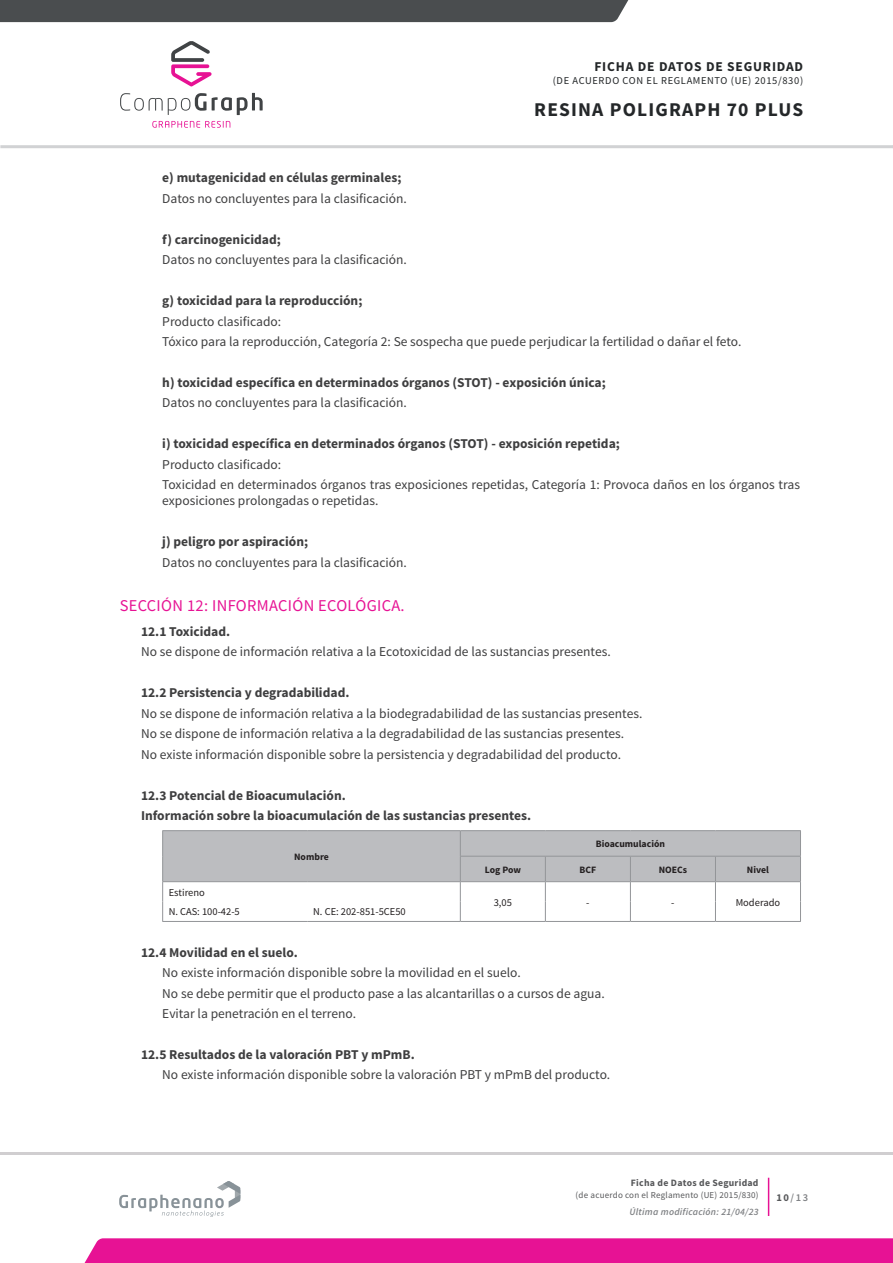
<style>
.page{position:relative;width:893px;height:1263px;background:#fff}
.page>*{position:absolute;margin:0;border:0;box-sizing:border-box;transform-origin:0 0}
.t1{font:700 19.5px "Source Sans Pro";letter-spacing:.06em;color:#242729}
.t2{font:16.5px "Source Sans Pro";letter-spacing:.02em;color:#e71294}
.t3{font:13.5px/16.2px "Source Sans Pro";color:#3e3e3f}
.t4{font:700 13.5px "Source Sans Pro";color:#3e3e3f}
.t5{font:700 13.5px "Source Sans Pro";letter-spacing:.06em;color:#242729}
.t6{font:10.5px "Source Sans Pro";color:#231f20}
.t7{font:10.5px "Source Sans Pro";letter-spacing:.06em;color:#242729}
.t8{font:600 10.5px "Source Sans Pro";color:#808285}
.t9{font:700 9.75px "Source Sans Pro";color:#231f20}
.t10{font:italic 600 9.75px "Source Sans Pro";letter-spacing:.025em;color:#808285}
.t11{font:700 9.75px "Source Sans Pro";letter-spacing:.025em;color:#57585a}
.t12{font:9px "Source Sans Pro";letter-spacing:.025em;color:#57585a}
.s1{font-weight:700;color:#57585a}
</style>
<div class="page">
<div style="left:85px;top:1238px;width:808px;height:24px;background:#e71294"></div>
<div style="left:0;top:0;width:629px;height:22px;background:#4a4d4f"></div>
<hr style="left:0;top:1152px;width:893px;height:2px;background:#d0ced0">
<svg style="left:152px;top:121px;width:78px;height:7px"></svg>
<svg style="left:171px;top:41px;width:41px;height:45px"></svg>
<svg style="left:120px;top:93px;width:143px;height:22px"></svg>
<hr style="left:768px;top:1178px;width:1px;height:38px;background:#e71294">
<svg style="left:119px;top:1181px;width:121px;height:36px"></svg>
<hr style="left:0;top:145px;width:893px;height:3px;background:#d1d2d4">
<hr style="left:162px;top:830px;width:145px;height:1px;background:#939598">
<hr style="left:307px;top:830px;width:153px;height:1px;background:#939598">
<hr style="left:460px;top:830px;width:85px;height:1px;background:#939598">
<hr style="left:545px;top:830px;width:85px;height:1px;background:#939598">
<hr style="left:630px;top:830px;width:85px;height:1px;background:#939598">
<hr style="left:715px;top:830px;width:86px;height:1px;background:#939598">
<svg style="left:162px;top:831px;width:639px;height:90px"></svg>
<hr style="left:162px;top:921px;width:145px;height:1px;background:#939598">
<hr style="left:307px;top:921px;width:153px;height:1px;background:#939598">
<hr style="left:460px;top:921px;width:85px;height:1px;background:#939598">
<hr style="left:545px;top:921px;width:85px;height:1px;background:#939598">
<hr style="left:630px;top:921px;width:85px;height:1px;background:#939598">
<hr style="left:715px;top:921px;width:86px;height:1px;background:#939598">
<p class="t5" style="left:594px;top:58px;width:210px">FICHA DE DATOS DE SEGURIDAD</p>
<p class="t7" style="left:553px;top:74px;width:252px">(DE ACUERDO CON EL REGLAMENTO (UE) 2015/830)</p>
<h1 class="t1" style="left:534px;top:97px;width:270px">RESINA POLIGRAPH 70 PLUS</h1>
<p class="t4" style="left:162px;top:169px;width:241px">e) mutagenicidad en células germinales;</p>
<p class="t3" style="left:162px;top:190px;width:246px">Datos no concluyentes para la clasificación.</p>
<p class="t4" style="left:162px;top:231px;width:120px">f) carcinogenicidad;</p>
<p class="t3" style="left:162px;top:252px;width:246px">Datos no concluyentes para la clasificación.</p>
<p class="t4" style="left:162px;top:292px;width:202px">g) toxicidad para la reproducción;</p>
<p class="t3" style="left:162px;top:313px;width:120px">Producto clasificado:</p>
<p class="t3" style="left:162px;top:334px;width:581px">Tóxico para la reproducción, Categoría 2: Se sospecha que puede perjudicar la fertilidad o dañar el feto.</p>
<p class="t4" style="left:162px;top:374px;width:445px">h) toxicidad específica en determinados órganos (STOT) - exposición única;</p>
<p class="t3" style="left:162px;top:395px;width:246px">Datos no concluyentes para la clasificación.</p>
<p class="t4" style="left:162px;top:435px;width:459px">i) toxicidad específica en determinados órganos (STOT) - exposición repetida;</p>
<p class="t3" style="left:162px;top:456px;width:120px">Producto clasificado:</p>
<p class="t3" style="left:162px;top:477px;width:639px">Toxicidad en determinados órganos tras exposiciones repetidas, Categoría 1: Provoca daños en los órganos tras exposiciones prolongadas o repetidas.</p>
<p class="t4" style="left:162px;top:533px;width:147px">j) peligro por aspiración;</p>
<p class="t3" style="left:162px;top:554px;width:246px">Datos no concluyentes para la clasificación.</p>
<p class="t2" style="left:120px;top:595px;width:286px">SECCIÓN 12: INFORMACIÓN ECOLÓGICA.</p>
<p class="t4" style="left:141px;top:623px;width:91px">12.1 Toxicidad.</p>
<p class="t3" style="left:141px;top:644px;width:471px">No se dispone de información relativa a la Ecotoxicidad de las sustancias presentes.</p>
<p class="t4" style="left:141px;top:684px;width:210px">12.2 Persistencia y degradabilidad.</p>
<p class="t3" style="left:141px;top:705px;width:503px">No se dispone de información relativa a la biodegradabilidad de las sustancias presentes.</p>
<p class="t3" style="left:141px;top:726px;width:485px">No se dispone de información relativa a la degradabilidad de las sustancias presentes.</p>
<p class="t3" style="left:141px;top:746px;width:481px">No existe información disponible sobre la persistencia y degradabilidad del producto.</p>
<p class="t4" style="left:141px;top:786px;width:206px">12.3 Potencial de Bioacumulación.</p>
<p class="t4" style="left:141px;top:807px;width:392px">Información sobre la bioacumulación de las sustancias presentes.</p>
<p class="t9" style="left:294px;top:850px;width:36px">Nombre</p>
<p class="t9" style="left:596px;top:837px;width:71px">Bioacumulación</p>
<p class="t6" style="left:169px;top:885px;width:38px">Estireno</p>
<p class="t9" style="left:485px;top:863px;width:38px">Log Pow</p>
<p class="t9" style="left:580px;top:863px;width:18px">BCF</p>
<p class="t9" style="left:659px;top:863px;width:30px">NOECs</p>
<p class="t9" style="left:747px;top:863px;width:24px">Nivel</p>
<p class="t6" style="left:494px;top:895px;width:20px">3,05</p>
<p class="t6" style="left:586px;top:895px;width:5px">-</p>
<p class="t6" style="left:671px;top:895px;width:5px">-</p>
<p class="t6" style="left:736px;top:895px;width:46px">Moderado</p>
<p class="t6" style="left:169px;top:905px;width:73px">N. CAS: 100-42-5</p>
<p class="t6" style="left:313px;top:905px;width:94px">N. CE: 202-851-5CE50</p>
<p class="t4" style="left:141px;top:943px;width:158px">12.4 Movilidad en el suelo.</p>
<p class="t3" style="left:162px;top:965px;width:360px">No existe información disponible sobre la movilidad en el suelo.</p>
<p class="t3" style="left:162px;top:985px;width:444px">No se debe permitir que el producto pase a las alcantarillas o a cursos de agua.</p>
<p class="t3" style="left:162px;top:1006px;width:195px">Evitar la penetración en el terreno.</p>
<p class="t4" style="left:141px;top:1046px;width:275px">12.5 Resultados de la valoración PBT y mPmB.</p>
<p class="t3" style="left:162px;top:1067px;width:449px">No existe información disponible sobre la valoración PBT y mPmB del producto.</p>
<p class="t11" style="left:631px;top:1177px;width:129px">Ficha de Datos de Seguridad</p>
<p class="t12" style="left:576px;top:1189px;width:184px">(de acuerdo con el Reglamento (UE) 2015/830)</p>
<p class="t10" style="left:629px;top:1205px;width:131px">Última modificación: 21/04/23</p>
<p class="t8" style="left:776px;top:1191px;width:33px"><span class="s1">10</span>/13</p>
</div>
